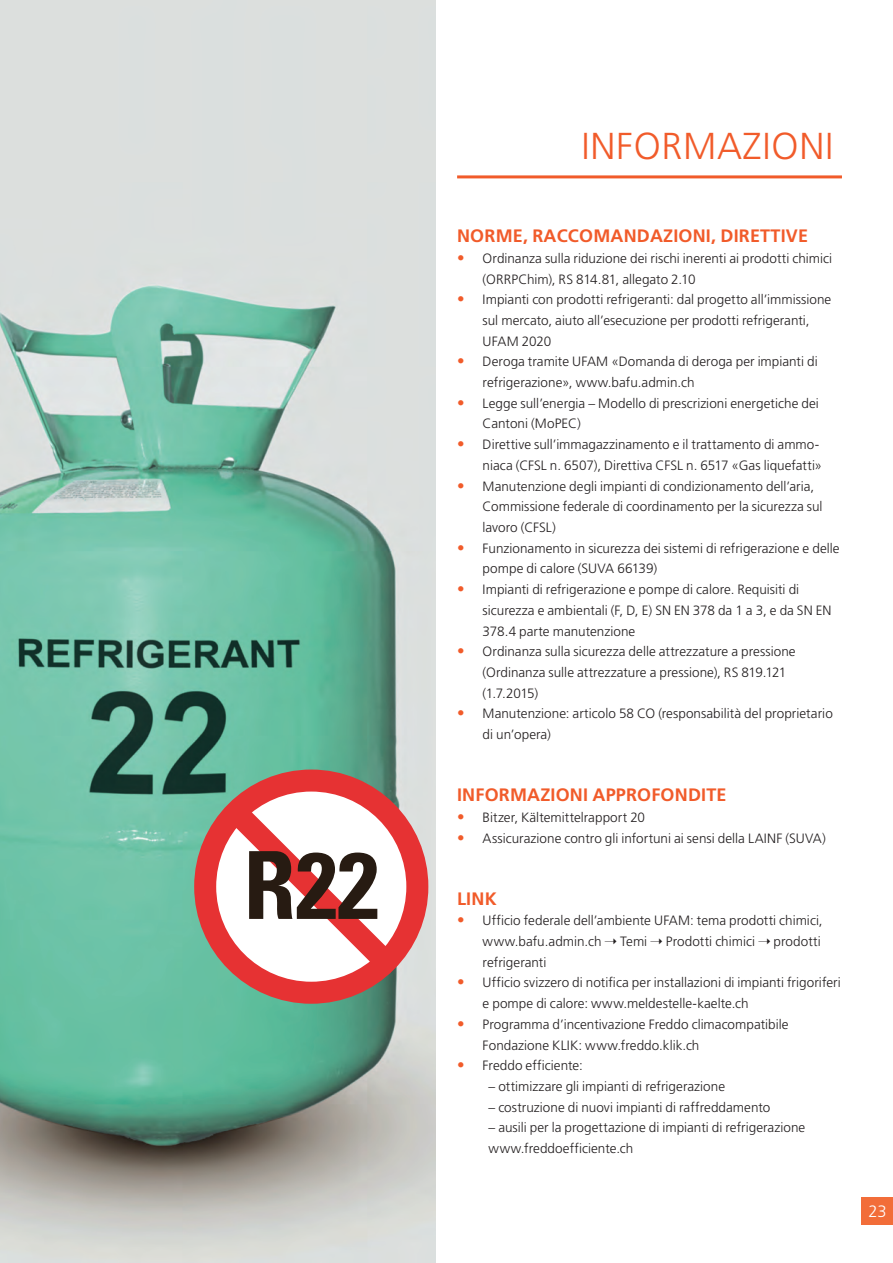
<style>
.page{position:relative;width:893px;height:1263px;background:#fff}
.page>*{position:absolute;margin:0;border:0;box-sizing:border-box;transform-origin:0 0}
.t1{font:700 condensed 93.9px "Univers";color:#271b12}
.Kapiteltitel{font:300 37.5px "Frutiger LT Std";letter-spacing:.02em;color:#f15b2a}
.Kapitel_Zwischentite{font:700 18px "Frutiger LT Std";letter-spacing:.01em;color:#f15b2a}
.t2{font:300 16.5px "Frutiger LT Std";color:#fff}
.Fliesstext{font:300 13.5px/20.7px "Frutiger LT Std";color:#231f20}
.s1{font-size:15px;color:#f15b2a}
</style>
<div class="page">
<div style="left:861px;top:1197px;width:32px;height:28px;background:#f26d39"></div>
<hr style="left:457px;top:175px;width:385px;height:3px;background:#f15b2a">
<img style="left:0;top:0;width:436px;height:1263px">
<div style="left:194px;top:769px;width:234px;height:235px;border:22px solid #e63233;border-radius:50%"></div>
<svg style="left:205px;top:781px;width:214px;height:214px"></svg>
<p class="t1" style="left:243px;top:828px;width:137px">R22</p>
<p class="Kapiteltitel" style="left:581px;top:125px;width:253px">INFORMAZIONI</p>
<p class="Kapitel_Zwischentite" style="left:457px;top:225px;width:352px">NORME, RACCOMANDAZIONI, DIRETTIVE</p>
<p class="Fliesstext" style="left:483px;top:248px;width:351px;text-indent:-26px"><span class="s1">•</span> Ordinanza sulla riduzione dei rischi inerenti ai prodotti chimici (ORRPChim), RS 814.81, allegato 2.10</p>
<p class="Fliesstext" style="left:483px;top:289px;width:350px;text-indent:-26px"><span class="s1">•</span> Impianti con prodotti refrigeranti: dal progetto all’immissione sul mercato, aiuto all’esecuzione per prodotti refrigeranti,<br>UFAM 2020</p>
<p class="Fliesstext" style="left:483px;top:352px;width:337px;text-indent:-26px"><span class="s1">•</span> Deroga tramite UFAM «Domanda di deroga per impianti di refrigerazione», www. bafu. admin.ch</p>
<p class="Fliesstext" style="left:483px;top:393px;width:338px;text-indent:-26px"><span class="s1">•</span> Legge sull’energia – Modello di prescrizioni energetiche dei<br>Cantoni (MoPEC)</p>
<p class="Fliesstext" style="left:457px;top:434px;width:366px;text-align:right"><span class="s1">•</span> Direttive sull’immagazzinamento e il trattamento di ammo&shy;niaca (CFSL n. 6507), Direttiva CFSL n. 6517 «Gas liquefatti»</p>
<p class="Fliesstext" style="left:483px;top:476px;width:341px;text-indent:-26px"><span class="s1">•</span> Manutenzione degli impianti di condizionamento dell’aria,<br>Commissione federale di coordinamento per la sicurezza sul lavoro (CFSL)</p>
<p class="Fliesstext" style="left:483px;top:538px;width:358px;text-indent:-26px"><span class="s1">•</span> Funzionamento in sicurezza dei sistemi di refrigerazione e delle pompe di calore (SUVA 66139)</p>
<p class="Fliesstext" style="left:483px;top:579px;width:350px;text-indent:-26px"><span class="s1">•</span> Impianti di refrigerazione e pompe di calore. Requisiti di sicurezza e ambientali (F, D, E) SN EN 378 da 1 a 3, e da SN EN<br>378.4 parte manutenzione</p>
<p class="Fliesstext" style="left:483px;top:641px;width:315px;text-indent:-26px"><span class="s1">•</span> Ordinanza sulla sicurezza delle attrezzature a pressione (Ordinanza sulle attrezzature a pressione), RS 819.121 (1.7. 2015)</p>
<p class="Fliesstext" style="left:483px;top:703px;width:352px;text-indent:-26px"><span class="s1">•</span> Manutenzione: articolo 58 CO (responsabilità del proprietario di un’opera)</p>
<p class="Kapitel_Zwischentite" style="left:457px;top:784px;width:271px">INFORMAZIONI APPROFONDITE</p>
<p class="Fliesstext" style="left:457px;top:807px;width:190px"><span class="s1">•</span> Bitzer, Kältemittelrapport 20</p>
<p class="Fliesstext" style="left:457px;top:828px;width:370px"><span class="s1">•</span> Assicurazione contro gli infortuni ai sensi della LAINF (SUVA)</p>
<p class="Kapitel_Zwischentite" style="left:457px;top:888px;width:41px">LINK</p>
<p class="Fliesstext" style="left:483px;top:910px;width:341px;text-indent:-26px"><span class="s1">•</span> Ufficio federale dell’ambiente UFAM: tema prodotti chimici, www. bafu.admin.ch</p>
<p class="Fliesstext" style="left:620px;top:931px;width:29px">Temi</p>
<p class="Fliesstext" style="left:666px;top:931px;width:91px">Prodotti chimici</p>
<p class="Fliesstext" style="left:774px;top:931px;width:49px">prodotti</p>
<p class="Fliesstext" style="left:483px;top:952px;width:65px">refrigeranti</p>
<p class="Fliesstext" style="left:483px;top:973px;width:360px;text-indent:-26px"><span class="s1">•</span> Ufficio svizzero di notifica per installazioni di impianti frigoriferi e pompe di calore: www. meldestelle-kaelte.ch</p>
<p class="Fliesstext" style="left:483px;top:1014px;width:307px;text-indent:-26px"><span class="s1">•</span> Programma d’incentivazione Freddo climacompatibile<br>Fondazione KLIK: www.freddo. klik.ch</p>
<p class="Fliesstext" style="left:457px;top:1055px;width:127px"><span class="s1">•</span> Freddo efficiente:</p>
<p class="Fliesstext" style="left:489px;top:1076px;width:238px">– ottimizzare gli impianti di refrigerazione</p>
<p class="Fliesstext" style="left:489px;top:1097px;width:283px">– costruzione di nuovi impianti di raffreddamento</p>
<p class="Fliesstext" style="left:489px;top:1117px;width:318px">– ausili per la progettazione di impianti di refrigerazione</p>
<p class="Fliesstext" style="left:489px;top:1138px;width:146px">www.freddoefficiente.ch</p>
<p class="t2" style="left:868px;top:1202px;width:20px">23</p>
</div>
